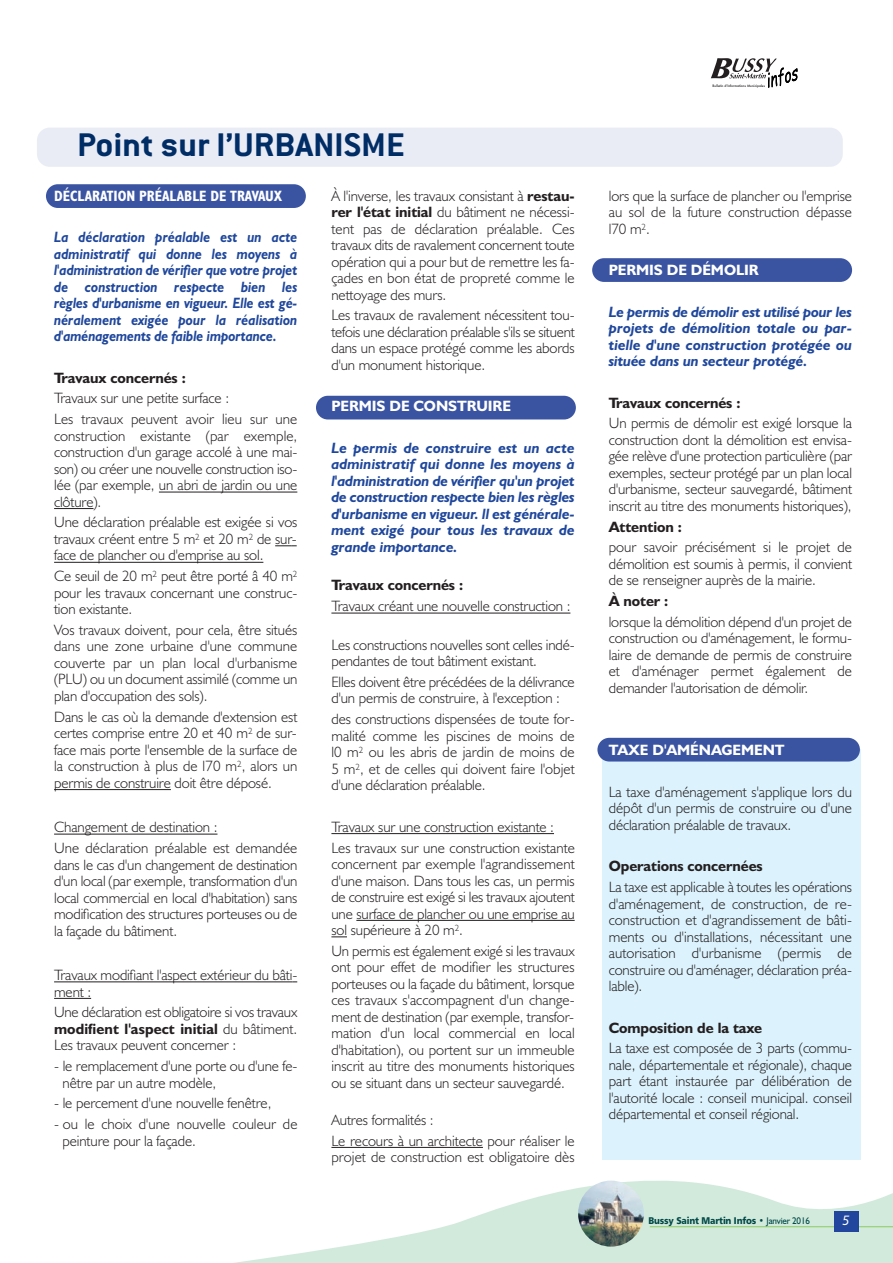
<style>
.page{position:relative;width:893px;height:1263px;background:#fff}
.page>*{position:absolute;margin:0;border:0;box-sizing:border-box;transform-origin:0 0}
.t1{font:700 36px "Conduit ITC";color:#002d66;scale:1.09 1}
.t2{font:300 15px/16.5px "Humanist 521 BT";letter-spacing:-.005em;color:#231f20;text-align:justify}
.t3{font:italic 700 15px/16.5px "Humanist 521 BT";letter-spacing:-.005em;color:#1f479c;text-align:justify}
.t4{font:italic 700 15px/16.5px "Humanist 521 BT";letter-spacing:-.005em;color:#1f479c;text-align:justify;scale:.9 1}
.t5{font:700 15px "Humanist 521 BT";letter-spacing:-.005em;color:#231f20}
.t6{font:700 15px "Humanist 521 BT";letter-spacing:-.005em;color:#fff}
.t7{font:700 condensed 15px "Humanist 521 BT";color:#fff}
.t8{font:13.5px "Humanist 777 BT Italic B";color:#fff;scale:.9 1}
.t9{font:9.75px "Humanist 777 BT Black B";letter-spacing:-.015em;color:#004846;scale:.91 1}
.t10{font:500 3.3px "Futura";color:#231f20}
.s1{font-weight:700}
.s2{font-family:"Humanist 521 BT"}
</style>
<div class="page">
<div style="left:602px;top:749px;width:258px;height:411px;background:#dcf2fc"></div>
<div style="left:597px;top:738px;width:263px;height:23px;background:#3a54a2;border-radius:12px"></div>
<div style="left:316px;top:396px;width:260px;height:23px;background:#3a54a2;border-radius:12px"></div>
<div style="left:46px;top:184px;width:260px;height:24px;background:#3a54a2;border-radius:12px"></div>
<div style="left:592px;top:258px;width:260px;height:24px;background:#3a54a2;border-radius:12px"></div>
<div style="left:37px;top:128px;width:806px;height:39px;background:#e9ecf5;border-radius:13px"></div>
<hr style="left:159px;top:492px;width:138px;height:1px;background:#231f20">
<hr style="left:54px;top:508px;width:40px;height:1px;background:#231f20">
<svg style="left:275px;top:545px;width:22px;height:1px"></svg>
<hr style="left:54px;top:562px;width:209px;height:1px;background:#231f20">
<hr style="left:54px;top:789px;width:117px;height:1px;background:#231f20">
<hr style="left:54px;top:834px;width:163px;height:1px;background:#231f20">
<hr style="left:54px;top:981px;width:238px;height:1px;background:#231f20">
<hr style="left:54px;top:998px;width:37px;height:1px;background:#231f20">
<hr style="left:331px;top:613px;width:239px;height:1px;background:#231f20">
<hr style="left:331px;top:833px;width:223px;height:1px;background:#231f20">
<hr style="left:356px;top:920px;width:219px;height:1px;background:#231f20">
<svg style="left:331px;top:936px;width:16px;height:1px"></svg>
<hr style="left:331px;top:1147px;width:152px;height:1px;background:#231f20">
<svg style="left:234px;top:1153px;width:659px;height:110px"></svg>
<hr style="left:650px;top:1226px;width:243px;height:1px;background:#8dc962">
<div style="left:834px;top:1211px;width:25px;height:21px;background:#22469d"></div>
<img style="left:578px;top:1180px;width:66px;height:66px;border-radius:50%">
<svg style="left:711px;top:58px;width:86px;height:30px"></svg>
<h1 class="t1" style="left:77px;top:134px;width:302px">Point sur l’URBANISME</h1>
<p class="t7" style="left:54px;top:190px;width:229px">DÉCLARATION PRÉALABLE DE TRAVAUX</p>
<p class="t4" style="left:54px;top:230px;width:272px">La déclaration préalable est un acte administratif qui donne les moyens à l'administration de vérifier que votre projet de construction respecte bien les règles d'urbanisme en vigueur. Elle est gé&shy;néralement exigée pour la réalisation d'aménagements de faible importance.</p>
<p class="t5" style="left:54px;top:372px;width:133px">Travaux concernés :</p>
<p class="t2" style="left:54px;top:390px;width:245px;line-height:20.7px">Travaux sur une petite surface :<br>Les travaux peuvent avoir lieu sur une</p>
<p class="t2" style="left:54px;top:429px;width:245px">construction existante (par exemple, construction d'un garage accolé à une mai&shy;son) ou créer une nouvelle construction iso&shy;lée (par exemple, un abri de jardin ou une clôture).</p>
<p class="t2" style="left:54px;top:516px;width:245px">Une déclaration préalable est exigée si vos travaux créent entre 5 m<sup>2</sup> et 20 m<sup>2</sup> de sur&shy;face de plancher ou d'emprise au sol.</p>
<p class="t2" style="left:54px;top:569px;width:245px">Ce seuil de 20 m<sup>2</sup> peut être porté â 40 m<sup>2 </sup>pour les travaux concernant une construc&shy;tion existante.</p>
<p class="t2" style="left:54px;top:623px;width:245px">Vos travaux doivent, pour cela, être situés dans une zone urbaine d'une commune couverte par un plan local d'urbanisme (PLU) ou un document assimilé (comme un plan d'occupation des sols).</p>
<p class="t2" style="left:54px;top:710px;width:245px">Dans le cas où la demande d'extension est certes comprise entre 20 et 40 m<sup>2</sup> de sur&shy;face mais porte l'ensemble de la surface de la construction à plus de l70 m<sup>2</sup>, alors un permis de construire doit être déposé.</p>
<p class="t2" style="left:54px;top:818px;width:245px;line-height:20.7px">Changement de destination :<br>Une déclaration préalable est demandée</p>
<p class="t2" style="left:54px;top:858px;width:245px">dans le cas d'un changement de destination d'un local (par exemple, transformation d'un local commercial en local d'habitation) sans modification des structures porteuses ou de la façade du bâtiment.</p>
<p class="t2" style="left:54px;top:968px;width:245px">Travaux modifiant l'aspect extérieur du bâti&shy;ment :</p>
<p class="t2" style="left:54px;top:1005px;width:245px">Une déclaration est obligatoire si vos travaux <span class="s1">modifient l'aspect initial</span> du bâtiment.<br>Les travaux peuvent concerner :</p>
<p class="t2" style="left:63px;top:1059px;width:236px;text-indent:-8px">- le remplacement d'une porte ou d'une fe&shy;nêtre par un autre modèle,</p>
<p class="t2" style="left:54px;top:1096px;width:219px">- le percement d'une nouvelle fenêtre,</p>
<p class="t2" style="left:63px;top:1117px;width:237px;text-indent:-8px">- ou le choix d'une nouvelle couleur de peinture pour la façade.</p>
<p class="t2" style="left:331px;top:189px;width:245px">À l'inverse, les travaux consistant à <span class="s1">restau&shy;rer l'état initial</span> du bâtiment ne nécessi&shy;tent pas de déclaration préalable. Ces travaux dits de ravalement concernent toute opération qui a pour but de remettre les fa&shy;çades en bon état de propreté comme le nettoyage des murs.</p>
<p class="t2" style="left:331px;top:309px;width:245px">Les travaux de ravalement nécessitent tou&shy;tefois une déclaration préalable s'ils se situent dans un espace protégé comme les abords d'un monument historique.</p>
<p class="t6" style="left:331px;top:401px;width:181px">PERMIS DE CONSTRUIRE</p>
<p class="t3" style="left:331px;top:441px;width:245px">Le permis de construire est un acte administratif qui donne les moyens à l'administration de vérifier qu'un projet de construction respecte bien les règles d'urbanisme en vigueur. ll est générale&shy;ment exigé pour tous les travaux de grande importance.</p>
<p class="t5" style="left:331px;top:580px;width:133px">Travaux concernés :</p>
<p class="t2" style="left:331px;top:599px;width:241px">Travaux créant une nouvelle construction :</p>
<p class="t2" style="left:331px;top:638px;width:245px">Les constructions nouvelles sont celles indé&shy;pendantes de tout bâtiment existant.</p>
<p class="t2" style="left:331px;top:675px;width:245px">Elles doivent être précédées de la délivrance d'un permis de construire, à l'exception :</p>
<p class="t2" style="left:331px;top:712px;width:245px">des constructions dispensées de toute for&shy;malité comme les piscines de moins de l0 m<sup>2</sup> ou les abris de jardin de moins de 5 m<sup>2</sup>, et de celles qui doivent faire l'objet d'une déclaration préalable.</p>
<p class="t2" style="left:331px;top:818px;width:245px;line-height:20.7px">Travaux sur une construction existante :<br>Les travaux sur une construction existante</p>
<p class="t2" style="left:331px;top:857px;width:245px">concernent par exemple l'agrandissement d'une maison. Dans tous les cas, un permis de construire est exigé si les travaux ajoutent une surface de plancher ou une emprise au sol supérieure à 20 m<sup>2</sup>.</p>
<p class="t2" style="left:331px;top:944px;width:245px">Un permis est également exigé si les travaux ont pour effet de modifier les structures porteuses ou la façade du bâtiment, lorsque ces travaux s'accompagnent d'un change&shy;ment de destination (par exemple, transfor&shy;mation d'un local commercial en local d'habitation), ou portent sur un immeuble inscrit au titre des monuments historiques ou se situant dans un secteur sauvegardé.</p>
<p class="t2" style="left:331px;top:1111px;width:245px;line-height:20.7px">Autres formalités :<br>Le recours à un architecte pour réaliser le</p>
<p class="t2" style="left:331px;top:1150px;width:245px">projet de construction est obligatoire dès</p>
<p class="t10" style="left:713px;top:84px;width:54px">Bulletin dʼInformations Municipales</p>
<p class="t2" style="left:609px;top:189px;width:245px">lors que la surface de plancher ou l'emprise au sol de la future construction dépasse l70 m<sup>2</sup>.</p>
<p class="t6" style="left:609px;top:265px;width:151px">PERMIS DE DÉMOLIR</p>
<p class="t3" style="left:609px;top:305px;width:245px">Le permis de démolir est utilisé pour les projets de démolition totale ou par&shy;tielle d'une construction protégée ou située dans un secteur protégé.</p>
<p class="t5" style="left:609px;top:397px;width:133px">Travaux concernés :</p>
<p class="t2" style="left:609px;top:417px;width:245px">Un permis de démolir est exigé lorsque la construction dont la démolition est envisa&shy;gée relève d'une protection particulière (par exemples, secteur protégé par un plan local d'urbanisme, secteur sauvegardé, bâtiment inscrit au titre des monuments historiques),</p>
<p class="t5" style="left:609px;top:521px;width:75px">Attention :</p>
<p class="t2" style="left:609px;top:541px;width:245px">pour savoir précisément si le projet de démolition est soumis à permis, il convient de se renseigner auprès de la mairie.</p>
<p class="t5" style="left:609px;top:596px;width:61px">À noter :</p>
<p class="t2" style="left:609px;top:615px;width:245px">lorsque la démolition dépend d'un projet de construction ou d'aménagement, le formu&shy;laire de demande de permis de construire et d'aménager permet également de demander l'autorisation de démolir.</p>
<p class="t6" style="left:609px;top:745px;width:177px">TAXE D'AMÉNAGEMENT</p>
<p class="t2" style="left:609px;top:785px;width:245px">La taxe d'aménagement s'applique lors du dépôt d'un permis de construire ou d'une déclaration préalable de travaux.</p>
<p class="t5" style="left:609px;top:861px;width:156px">Operations concernées</p>
<p class="t2" style="left:609px;top:880px;width:245px">La taxe est applicable à toutes les opérations d'aménagement, de construction, de re&shy;construction et d'agrandissement de bâti&shy;ments ou d'installations, nécessitant une autorisation d'urbanisme (permis de construire ou d'aménager, déclaration préa&shy;lable).</p>
<p class="t5" style="left:609px;top:1022px;width:155px">Composition de la taxe</p>
<p class="t2" style="left:609px;top:1041px;width:245px">La taxe est composée de 3 parts (commu&shy;nale, départementale et régionale), chaque part étant instaurée par délibération de l'autorité locale : conseil municipal. conseil départemental et conseil régional.</p>
<p class="t9" style="left:648px;top:1217px;width:179px">Bussy Saint Martin Infos • <span class="s2">Janvier 2016</span></p>
<p class="t8" style="left:843px;top:1215px;width:9px">5</p>
</div>
